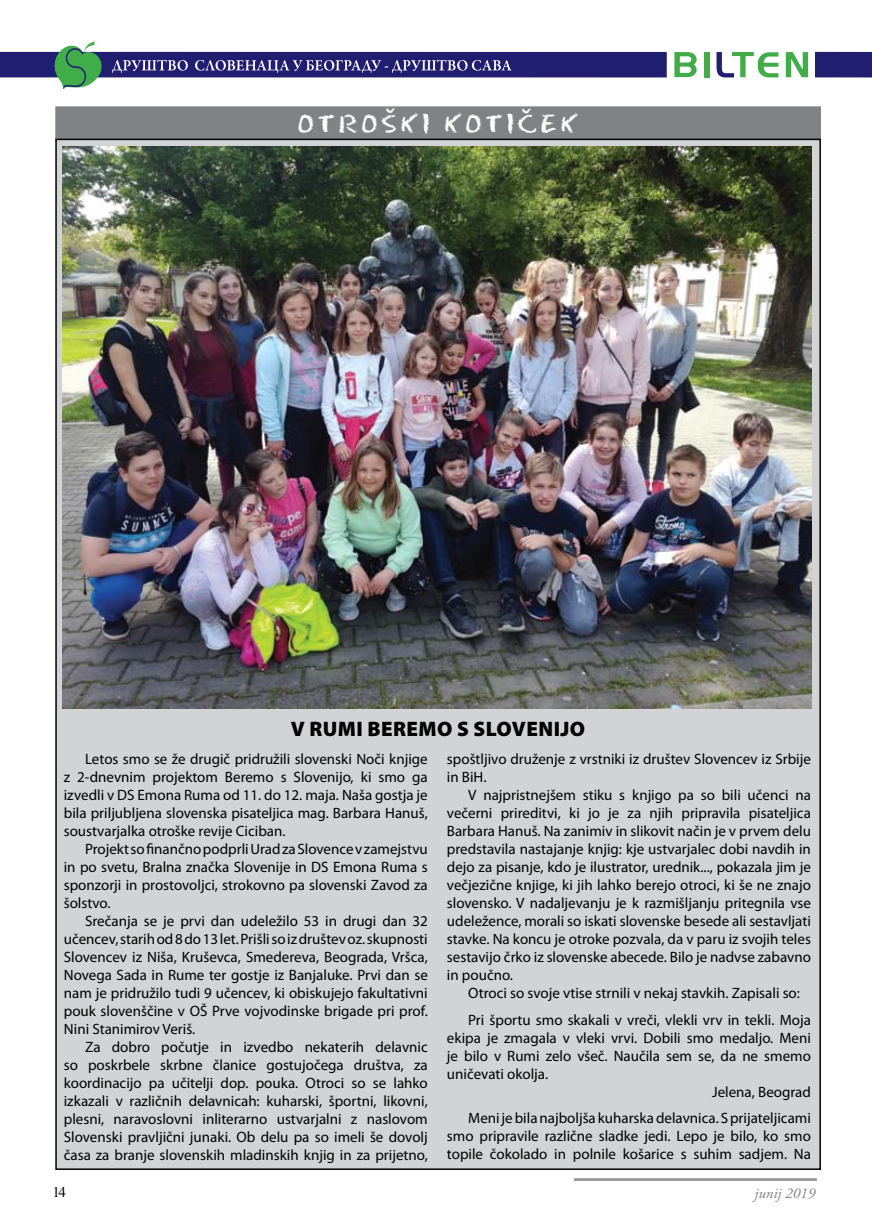
<style>
.page{position:relative;width:872px;height:1221px;background:#fff}
.page>*{position:absolute;margin:0;border:0;box-sizing:border-box;transform-origin:0 0}
.t1{font:27px "Eraser Dust";letter-spacing:.15em;color:#fff}
.t2{font:900 21px "Myriad Pro";letter-spacing:.02em;color:#000}
.t3{font:15px/18px "Myriad Pro";color:#000;text-align:justify}
.t4{font:italic 15px "Adobe Garamond Pro";color:#808285}
.t5{font:15px "C00 L";color:#000}
</style>
<div class="page">
<div style="left:0;top:52px;width:666px;height:25px;background:#211d70"></div>
<div style="left:704px;top:52px;width:5px;height:25px;background:#41ad49"></div>
<svg style="left:785px;top:52px;width:23px;height:25px"></svg>
<svg style="left:674px;top:52px;width:22px;height:25px"></svg>
<svg style="left:716px;top:52px;width:62px;height:25px"></svg>
<svg style="left:48px;top:42px;width:54px;height:47px"></svg>
<svg style="left:112px;top:60px;width:76px;height:13px"></svg>
<svg style="left:195px;top:60px;width:316px;height:13px"></svg>
<div style="left:815px;top:52px;width:57px;height:25px;background:#211d70"></div>
<hr style="left:574px;top:1178px;width:242px;height:2px;background:#939598">
<div style="left:55px;top:106px;width:766px;height:34px;background:#808285;border:2px solid #808285"></div>
<div style="left:56px;top:139px;width:764px;height:1030px;background:#d1d3d4"></div>
<img style="left:63px;top:146px;width:748px;height:562px">
<h1 class="t1" style="left:298px;top:105px;width:281px">OTROŠKI KOTIČEK</h1>
<h2 class="t2" style="left:291px;top:714px;width:296px">V RUMI BEREMO S SLOVENIJO</h2>
<p class="t3" style="left:64px;top:749px;width:365px;text-indent:21px">Letos smo se že drugič pridružili slovenski Noči knjige z 2-dnevnim projektom Beremo s Slovenijo, ki smo ga izvedli v DS Emona Ruma od 11. do 12. maja. Naša gostja je bila priljubljena slovenska pisateljica mag. Barbara Hanuš, soustvarjalka otroške revije Ciciban.</p>
<p class="t3" style="left:64px;top:839px;width:365px;text-indent:21px">Projekt so finančno podprli Urad za Slovence v zamejstvu in po svetu, Bralna značka Slovenije in DS Emona Ruma s sponzorji in prostovoljci, strokovno pa slovenski Zavod za šolstvo.</p>
<p class="t3" style="left:64px;top:911px;width:365px;text-indent:21px">Srečanja se je prvi dan udeležilo 53 in drugi dan 32 učencev, starih od 8 do 13 let. Prišli so iz društev oz. skupnosti Slovencev iz Niša, Kruševca, Smedereva, Beograda, Vršca, Novega Sada in Rume ter gostje iz Banjaluke. Prvi dan se nam je pridružilo tudi 9 učencev, ki obiskujejo fakultativni pouk slovenščine v OŠ Prve vojvodinske brigade pri prof.<br>Nini Stanimirov Veriš.</p>
<p class="t3" style="left:64px;top:1037px;width:365px;text-indent:21px">Za dobro počutje in izvedbo nekaterih delavnic so poskrbele skrbne članice gostujočega društva, za koordinacijo pa učitelji dop. pouka. Otroci so se lahko izkazali v različnih delavnicah: kuharski, športni, likovni, plesni, naravoslovni inliterarno ustvarjalni z naslovom Slovenski pravljični junaki. Ob delu pa so imeli še dovolj časa za branje slovenskih mladinskih knjig in za prijetno,</p>
<p class="t3" style="left:447px;top:749px;width:365px">spoštljivo druženje z vrstniki iz društev Slovencev iz Srbije in BiH.</p>
<p class="t3" style="left:447px;top:785px;width:365px;text-indent:21px">V najpristnejšem stiku s knjigo pa so bili učenci na večerni prireditvi, ki jo je za njih pripravila pisateljica Barbara Hanuš. Na zanimiv in slikovit način je v prvem delu predstavila nastajanje knjig: kje ustvarjalec dobi navdih in dejo za pisanje, kdo je ilustrator, urednik..., pokazala jim je večjezične knjige, ki jih lahko berejo otroci, ki še ne znajo slovensko. V nadaljevanju je k razmišljanju pritegnila vse udeležence, morali so iskati slovenske besede ali sestavljati stavke. Na koncu je otroke pozvala, da v paru iz svojih teles sestavijo črko iz slovenske abecede. Bilo je nadvse zabavno in poučno.</p>
<p class="t3" style="left:468px;top:979px;width:344px;line-height:26.5px">Otroci so svoje vtise strnili v nekaj stavkih. Zapisali so:<br>Pri športu smo skakali v vreči, vlekli vrv in tekli. Moja</p>
<p class="t3" style="left:447px;top:1028px;width:365px">ekipa je zmagala v vleki vrvi. Dobili smo medaljo. Meni</p>
<p class="t3" style="left:447px;top:1046px;width:365px">je bilo v Rumi zelo všeč. Naučila sem se, da ne smemo</p>
<p class="t3" style="left:447px;top:1064px;width:103px">uničevati okolja.</p>
<p class="t3" style="left:712px;top:1082px;width:100px">Jelena, Beograd</p>
<p class="t3" style="left:447px;top:1108px;width:365px;text-indent:21px">Meni je bila najboljša kuharska delavnica. S prijateljicami smo pripravile različne sladke jedi. Lepo je bilo, ko smo topile čokolado in polnile košarice s suhim sadjem. Na</p>
<p class="t5" style="left:53px;top:1183px;width:15px">14</p>
<p class="t4" style="left:754px;top:1183px;width:62px">junij 2019</p>
</div>
